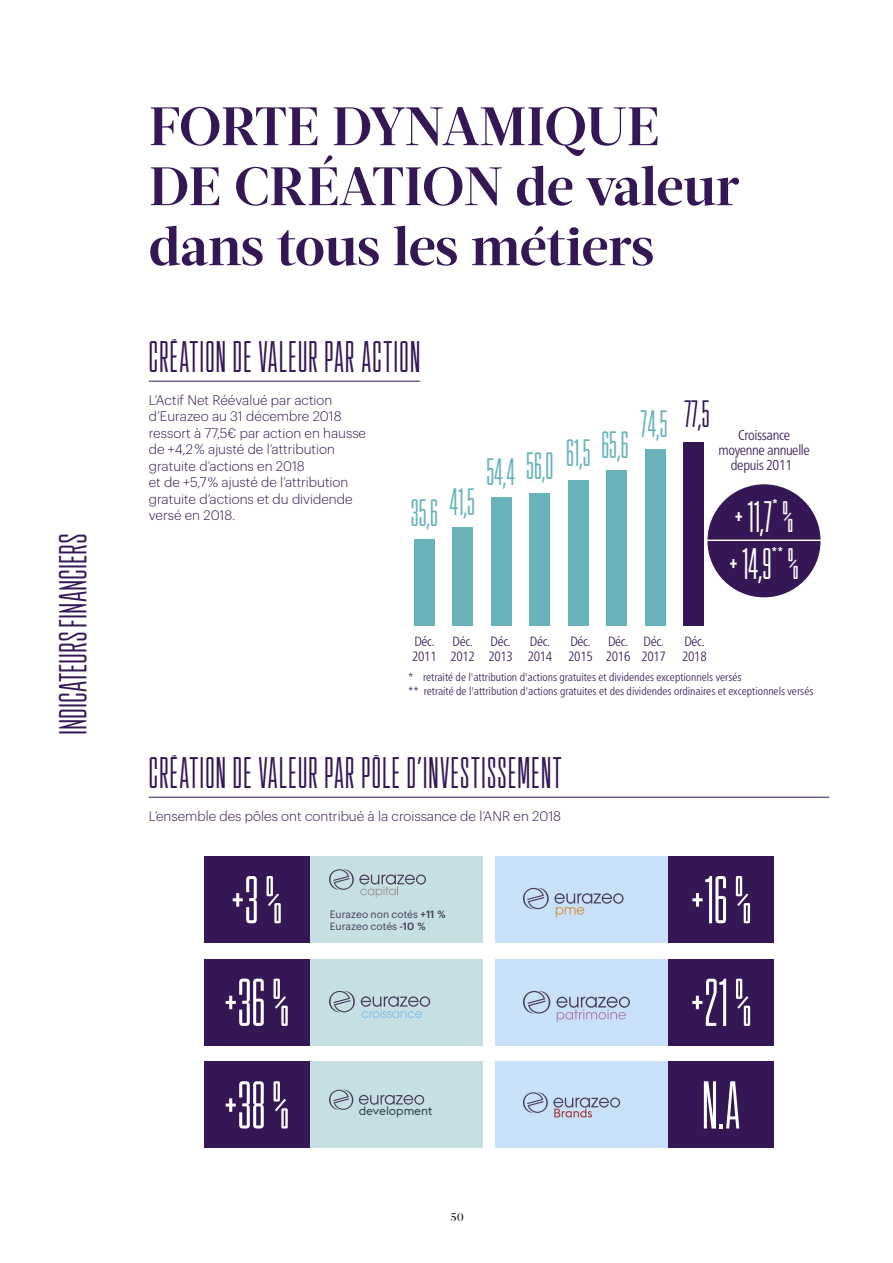
<style>
.page{position:relative;width:893px;height:1263px;background:#fff}
.page>*{position:absolute;margin:0;border:0;box-sizing:border-box;transform-origin:0 0}
.t1{font:67.5px "Plaak 2 Griffon 22 Light";color:#fff}
.t2{font:700 54px/60px "Acta Headline";letter-spacing:-.01em;color:#351755}
.t3{font:43.95px "Plaak 2 Griffon 22 Light";letter-spacing:.03em;color:#351755}
.t4{font:43.95px/47.2px "Plaak 2 Griffon 22 Light";color:#fff}
.t5{font:39px "Plaak 3 Pradel 23 Light";color:#351755}
.t6{font:37.95px "Plaak 2 Griffon 22 Light";color:#68b3bb}
.t7{font:37.95px "Plaak 2 Griffon 22 Light";color:#351755}
.t8{font:300 condensed 14.25px/15.1px "Frutiger Neue LTW1 G";letter-spacing:-.025em;color:#351755;text-align:center}
.t9{font:300 13.5px/16.5px "Graphik";color:#351755}
.t10{font:300 condensed 13.35px/15.9px "Frutiger Neue LTW1 G";letter-spacing:-.025em;color:#351755}
.t11{font:12px "Euclid Flex";color:#2c4651}
.t12{font:12px "Acta Display";color:#000}
.t13{font:300 condensed 11.25px/13.5px "Frutiger Neue LTW1 G";color:#351755}
.t14{font:10.35px "Graphik";color:#473b59}
.s1{font-weight:500}
</style>
<div class="page">
<hr style="left:149px;top:797px;width:680px;height:1px;background:#351755">
<hr style="left:149px;top:381px;width:271px;height:1px;background:#351755">
<div style="left:707px;top:484px;width:113px;height:113px;background:#351755;border-radius:50%"></div>
<div style="left:414px;top:540px;width:21px;height:86px;background:#68b3bb"></div>
<div style="left:452px;top:528px;width:21px;height:98px;background:#68b3bb"></div>
<div style="left:491px;top:497px;width:21px;height:129px;background:#68b3bb"></div>
<div style="left:529px;top:493px;width:21px;height:133px;background:#68b3bb"></div>
<div style="left:568px;top:480px;width:20px;height:146px;background:#68b3bb"></div>
<div style="left:606px;top:471px;width:21px;height:155px;background:#68b3bb"></div>
<div style="left:645px;top:450px;width:20px;height:176px;background:#68b3bb"></div>
<div style="left:683px;top:443px;width:21px;height:183px;background:#351755"></div>
<hr style="left:705px;top:540px;width:118px;height:1px;background:#fff">
<div style="left:309px;top:856px;width:174px;height:87px;background:#c5dfe2"></div>
<div style="left:495px;top:856px;width:173px;height:87px;background:#c8e1f8"></div>
<svg style="left:329px;top:869px;width:97px;height:28px"></svg>
<svg style="left:523px;top:888px;width:101px;height:29px"></svg>
<div style="left:204px;top:856px;width:105px;height:87px;background:#351755"></div>
<div style="left:668px;top:856px;width:106px;height:87px;background:#351755"></div>
<div style="left:309px;top:959px;width:174px;height:87px;background:#c5dfe2"></div>
<div style="left:495px;top:959px;width:173px;height:87px;background:#c8e1f8"></div>
<svg style="left:329px;top:991px;width:26px;height:21px"></svg>
<svg style="left:361px;top:996px;width:69px;height:22px"></svg>
<svg style="left:523px;top:991px;width:27px;height:22px"></svg>
<svg style="left:556px;top:997px;width:74px;height:25px"></svg>
<div style="left:668px;top:959px;width:106px;height:87px;background:#351755"></div>
<div style="left:204px;top:959px;width:105px;height:87px;background:#351755"></div>
<div style="left:309px;top:1061px;width:174px;height:87px;background:#c5dfe2"></div>
<div style="left:495px;top:1061px;width:173px;height:87px;background:#c8e1f8"></div>
<svg style="left:523px;top:1092px;width:97px;height:25px"></svg>
<svg style="left:359px;top:1095px;width:65px;height:10px"></svg>
<svg style="left:329px;top:1090px;width:24px;height:20px"></svg>
<div style="left:668px;top:1061px;width:106px;height:87px;background:#351755"></div>
<div style="left:204px;top:1061px;width:105px;height:87px;background:#351755"></div>
<h3 class="t5" style="left:53px;top:735px;width:204px;rotate:-90deg">Indicateurs Financiers</h3>
<h2 class="t2" style="left:149px;top:97px;width:592px">FORTE DYNAMIQUE<br>DE CRÉATION de valeur dans tous les métiers</h2>
<h3 class="t3" style="left:149px;top:337px;width:273px">CRÉATION DE VALEUR PAR ACTION</h3>
<p class="t9" style="left:149px;top:390px;width:219px">L’Actif Net Réévalué par action d’Eurazeo au 31 décembre 2018 ressort à 77,5€ par action en hausse de +4,2 % ajusté de l’attribution gratuite d’actions en 2018<br>et de +5,7 % ajusté de l’attribution gratuite d’actions et du dividende versé en 2018.</p>
<h3 class="t6" style="left:411px;top:490px;width:66px">35,6 41,5</h3>
<h3 class="t6" style="left:486px;top:442px;width:144px">54,4 56,0 61,5 65,6</h3>
<h3 class="t6" style="left:641px;top:406px;width:29px">74,5</h3>
<h3 class="t7" style="left:684px;top:397px;width:27px">77,5</h3>
<p class="t8" style="left:718px;top:427px;width:93px">Croissance moyenne annuelle depuis 2011</p>
<h3 class="t4" style="left:729px;top:494px;width:71px">+ 11,7<sup>*</sup> % + 14,9<sup>**</sup> %</h3>
<p class="t10" style="left:412px;top:633px;width:26px">Déc.<br>2011</p>
<p class="t10" style="left:450px;top:633px;width:26px">Déc.<br>2012</p>
<p class="t10" style="left:488px;top:633px;width:26px">Déc.<br>2013</p>
<p class="t10" style="left:528px;top:633px;width:26px">Déc.<br>2014</p>
<p class="t10" style="left:568px;top:633px;width:26px">Déc.<br>2015</p>
<p class="t10" style="left:606px;top:633px;width:26px">Déc.<br>2016</p>
<p class="t10" style="left:641px;top:633px;width:26px">Déc.<br>2017</p>
<p class="t10" style="left:682px;top:633px;width:26px">Déc.<br>2018</p>
<p class="t13" style="left:408px;top:671px;width:407px">* retraité de l'attribution d'actions gratuites et dividendes exceptionnels versés<br>** retraité de l'attribution d'actions gratuites et des dividendes ordinaires et exceptionnels versés</p>
<h3 class="t3" style="left:149px;top:753px;width:415px">CRÉATION DE VALEUR PAR PÔLE D’INVESTISSEMENT</h3>
<p class="t9" style="left:149px;top:807px;width:414px">L’ensemble des pôles ont contribué à la croissance de l’ANR en 2018</p>
<h1 class="t1" style="left:231px;top:869px;width:53px">+3%</h1>
<p class="t14" style="left:330px;top:906px;width:117px">Eurazeo non cotés <span class="s1">+11 %</span></p>
<p class="t14" style="left:330px;top:918px;width:97px">Eurazeo cotés <span class="s1">-10 %</span></p>
<h1 class="t1" style="left:691px;top:869px;width:62px">+16%</h1>
<h1 class="t1" style="left:224px;top:972px;width:67px">+36%</h1>
<h1 class="t1" style="left:691px;top:972px;width:63px">+21%</h1>
<h1 class="t1" style="left:224px;top:1074px;width:67px">+38%</h1>
<h1 class="t1" style="left:702px;top:1074px;width:40px">N.A</h1>
<p class="t11" style="left:359px;top:1104px;width:75px">development</p>
<p class="t12" style="left:450px;top:1209px;width:15px">50</p>
</div>
